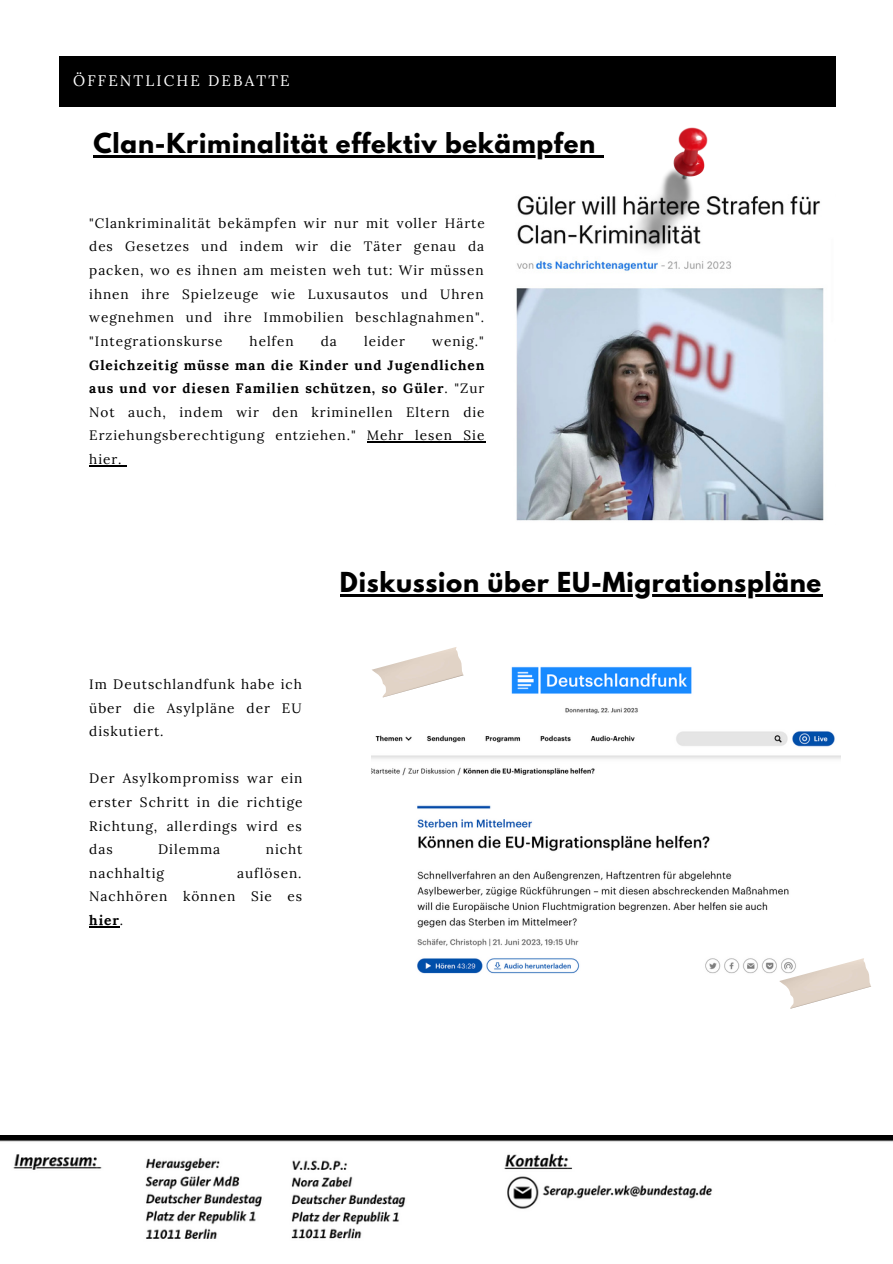
<style>
.page{position:relative;width:893px;height:1264px;background:#fff}
.page>*{position:absolute;margin:0;border:0;box-sizing:border-box;transform-origin:0 0}
.t1{font:700 24.45px "League Spartan";letter-spacing:.03em;color:#000}
.t2{font:15.15px "Lora";letter-spacing:.14em;color:#fff}
.t3{font:13.65px/23.5px "Lora";letter-spacing:.07em;color:#000;text-align:justify}
.s1{font-weight:700}
</style>
<div class="page">
<div style="left:59px;top:56px;width:776px;height:51px;background:#000"></div>
<img style="left:0;top:1135px;width:892px;height:105px">
<img style="left:516px;top:196px;width:308px;height:325px">
<img style="left:627px;top:127px;width:80px;height:134px">
<img style="left:371px;top:666px;width:469px;height:308px">
<img style="left:779px;top:958px;width:92px;height:50px">
<hr style="left:367px;top:441px;width:118px;height:1px;background:#000">
<hr style="left:89px;top:465px;width:33px;height:1px;background:#000">
<hr style="left:93px;top:155px;width:503px;height:2px;background:#000">
<svg style="left:596px;top:155px;width:7px;height:2px"></svg>
<hr style="left:89px;top:926px;width:31px;height:1px;background:#000">
<hr style="left:340px;top:594px;width:482px;height:3px;background:#000">
<img style="left:371px;top:647px;width:92px;height:50px">
<p class="t2" style="left:73px;top:70px;width:218px">ÖFFENTLICHE DEBATTE</p>
<p class="t1" style="left:93px;top:131px;width:503px">Clan-Kriminalität effektiv bekämpfen</p>
<p class="t3" style="left:89px;top:211px;width:397px">"Clankriminalität bekämpfen wir nur mit voller Härte des Gesetzes und indem wir die Täter genau da packen, wo es ihnen am meisten weh tut: Wir müssen ihnen ihre Spielzeuge wie Luxusautos und Uhren wegnehmen und ihre Immobilien beschlagnahmen". "Integrationskurse</p>
<p class="t3" style="left:249px;top:329px;width:46px">helfen</p>
<p class="t3" style="left:321px;top:329px;width:18px">da</p>
<p class="t3" style="left:364px;top:329px;width:42px">leider</p>
<p class="t3" style="left:89px;top:329px;width:397px;text-indent:343px">wenig." <span class="s1">Gleichzeitig müsse man die Kinder und Jugendlichen aus und vor diesen Familien schützen, so Güler</span>. "Zur Not auch, indem wir den kriminellen Eltern die Erziehungsberechtigung entziehen." Mehr lesen Sie hier.</p>
<p class="t3" style="left:89px;top:672px;width:214px">Im Deutschlandfunk habe ich über die Asylpläne der EU diskutiert.</p>
<p class="t3" style="left:89px;top:766px;width:215px">Der Asylkompromiss war ein erster Schritt in die richtige Richtung, allerdings wird es das</p>
<p class="t3" style="left:158px;top:837px;width:64px">Dilemma</p>
<p class="t3" style="left:266px;top:837px;width:38px">nicht</p>
<p class="t3" style="left:89px;top:861px;width:76px">nachhaltig</p>
<p class="t3" style="left:89px;top:861px;width:214px;text-indent:148px">auflösen.<br>Nachhören können Sie es <span class="s1">hier</span>.</p>
<p class="t1" style="left:340px;top:570px;width:483px">Diskussion über EU-Migrationspläne</p>
</div>
